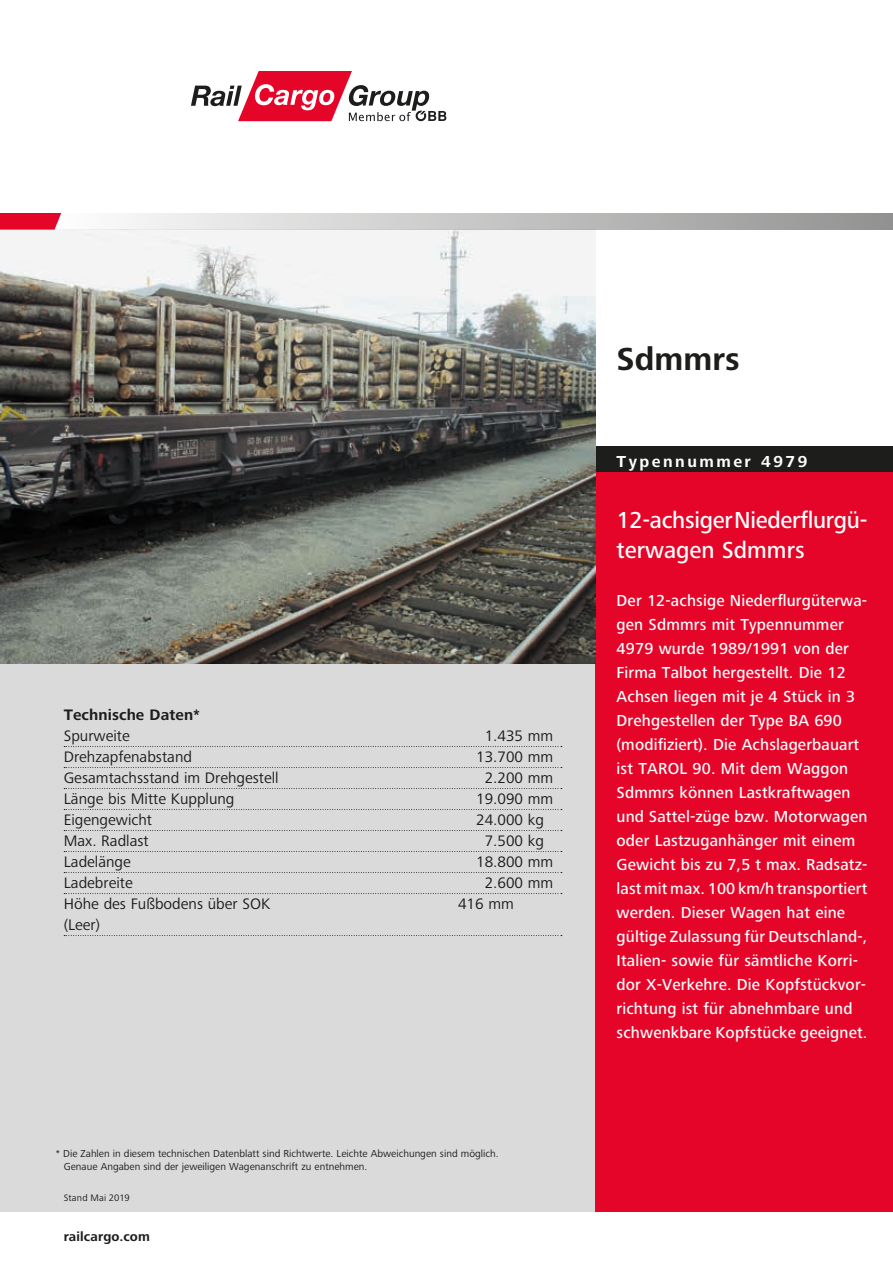
<style>
.page{position:relative;width:893px;height:1263px;background:#fff}
.page>*{position:absolute;margin:0;border:0;box-sizing:border-box;transform-origin:0 0}
.t1{font:700 33px "Frutiger Next Pro";color:#1d1d1b}
.t2{font:500 24px/30px "Frutiger Next Pro";letter-spacing:-.01em;color:#fff}
.t3{font:500 16.5px/24px "Frutiger Next Pro";letter-spacing:.01em;color:#fff}
.t4{font:700 16.5px "Frutiger Next Pro";letter-spacing:.15em;color:#fff}
.t5{font:15.75px "Frutiger Next Pro";color:#1d1d1b}
.t6{font:700 15.75px "Frutiger Next Pro";letter-spacing:.005em;color:#1d1d1b}
.t7{font:700 13.5px "Frutiger Next Pro";letter-spacing:.01em;color:#1d1d1b}
.t8{font:10.5px/12.6px "Frutiger Next Pro";color:#1d1d1b}
.t9{font:9.75px "Frutiger Next Pro";letter-spacing:.02em;color:#1d1d1b}
</style>
<div class="page">
<div style="left:0;top:257px;width:595px;height:955px;background:#dadada"></div>
<div style="left:595px;top:472px;width:298px;height:740px;background:#e40528"></div>
<svg style="left:64px;top:746px;width:498px;height:1px"></svg>
<svg style="left:64px;top:767px;width:498px;height:1px"></svg>
<svg style="left:64px;top:788px;width:498px;height:1px"></svg>
<svg style="left:64px;top:809px;width:498px;height:1px"></svg>
<svg style="left:64px;top:830px;width:498px;height:1px"></svg>
<svg style="left:64px;top:851px;width:498px;height:1px"></svg>
<svg style="left:64px;top:872px;width:498px;height:1px"></svg>
<svg style="left:64px;top:893px;width:498px;height:1px"></svg>
<svg style="left:64px;top:935px;width:498px;height:1px"></svg>
<div style="left:595px;top:446px;width:298px;height:26px;background:#1d1d1b"></div>
<img style="left:0;top:230px;width:595px;height:433px">
<svg style="left:0;top:213px;width:51px;height:17px"></svg>
<div style="left:51px;top:213px;width:842px;height:17px;background:linear-gradient(to right,#fef8f9,#929493)"></div>
<svg style="left:191px;top:71px;width:255px;height:50px"></svg>
<p class="t6" style="left:64px;top:706px;width:138px">Technische Daten*</p>
<p class="t5" style="left:64px;top:727px;width:67px">Spurweite</p>
<p class="t5" style="left:485px;top:727px;width:70px">1.435 mm</p>
<p class="t5" style="left:64px;top:748px;width:130px">Drehzapfenabstand</p>
<p class="t5" style="left:476px;top:748px;width:79px">13.700 mm</p>
<p class="t5" style="left:64px;top:769px;width:216px">Gesamtachsstand im Drehgestell</p>
<p class="t5" style="left:485px;top:769px;width:70px">2.200 mm</p>
<p class="t5" style="left:64px;top:790px;width:172px">Länge bis Mitte Kupplung</p>
<p class="t5" style="left:476px;top:790px;width:79px">19.090 mm</p>
<p class="t5" style="left:64px;top:811px;width:90px">Eigengewicht</p>
<p class="t5" style="left:476px;top:811px;width:69px">24.000 kg</p>
<p class="t5" style="left:64px;top:832px;width:86px">Max. Radlast</p>
<p class="t5" style="left:485px;top:832px;width:61px">7.500 kg</p>
<p class="t5" style="left:64px;top:853px;width:69px">Ladelänge</p>
<p class="t5" style="left:476px;top:853px;width:79px">18.800 mm</p>
<p class="t5" style="left:64px;top:874px;width:70px">Ladebreite</p>
<p class="t5" style="left:485px;top:874px;width:70px">2.600 mm</p>
<p class="t5" style="left:64px;top:895px;width:208px">Höhe des Fußbodens über SOK</p>
<p class="t5" style="left:458px;top:895px;width:57px">416 mm</p>
<p class="t5" style="left:64px;top:916px;width:38px">(Leer)</p>
<p class="t8" style="left:64px;top:1147px;width:436px;text-indent:-8px">* Die Zahlen in diesem technischen Datenblatt sind Richtwerte. Leichte Abweichungen sind möglich.<br>Genaue Angaben sind der jeweiligen Wagenanschrift zu entnehmen.</p>
<p class="t9" style="left:64px;top:1192px;width:67px">Stand Mai 2019</p>
<p class="t7" style="left:64px;top:1228px;width:88px">railcargo.com</p>
<h1 class="t1" style="left:617px;top:340px;width:125px">Sdmmrs</h1>
<p class="t4" style="left:617px;top:452px;width:192px">Typennummer 4979</p>
<h2 class="t2" style="left:617px;top:505px;width:252px">12-achsiger Niederflurgü&shy;terwagen Sdmmrs</h2>
<p class="t3" style="left:617px;top:589px;width:252px">Der 12-achsige Niederflurgüterwa&shy;gen Sdmmrs mit Typennummer<br>4979 wurde 1989/1991 von der<br>Firma Talbot hergestellt. Die 12<br>Achsen liegen mit je 4 Stück in 3<br>Drehgestellen der Type BA 690 (modifiziert). Die Achslagerbauart ist TAROL 90. Mit dem Waggon<br>Sdmmrs können Lastkraftwagen und Sattel-züge bzw. Motorwagen oder Lastzuganhänger mit einem<br>Gewicht bis zu 7,5 t max. Radsatz&shy;last mit max. 100 km/h transportiert werden. Dieser Wagen hat eine gültige Zulassung für Deutschland-,<br>Italien- sowie für sämtliche Korri&shy;dor X-Verkehre. Die Kopfstückvor&shy;richtung ist für abnehmbare und schwenkbare Kopfstücke geeignet.</p>
</div>
